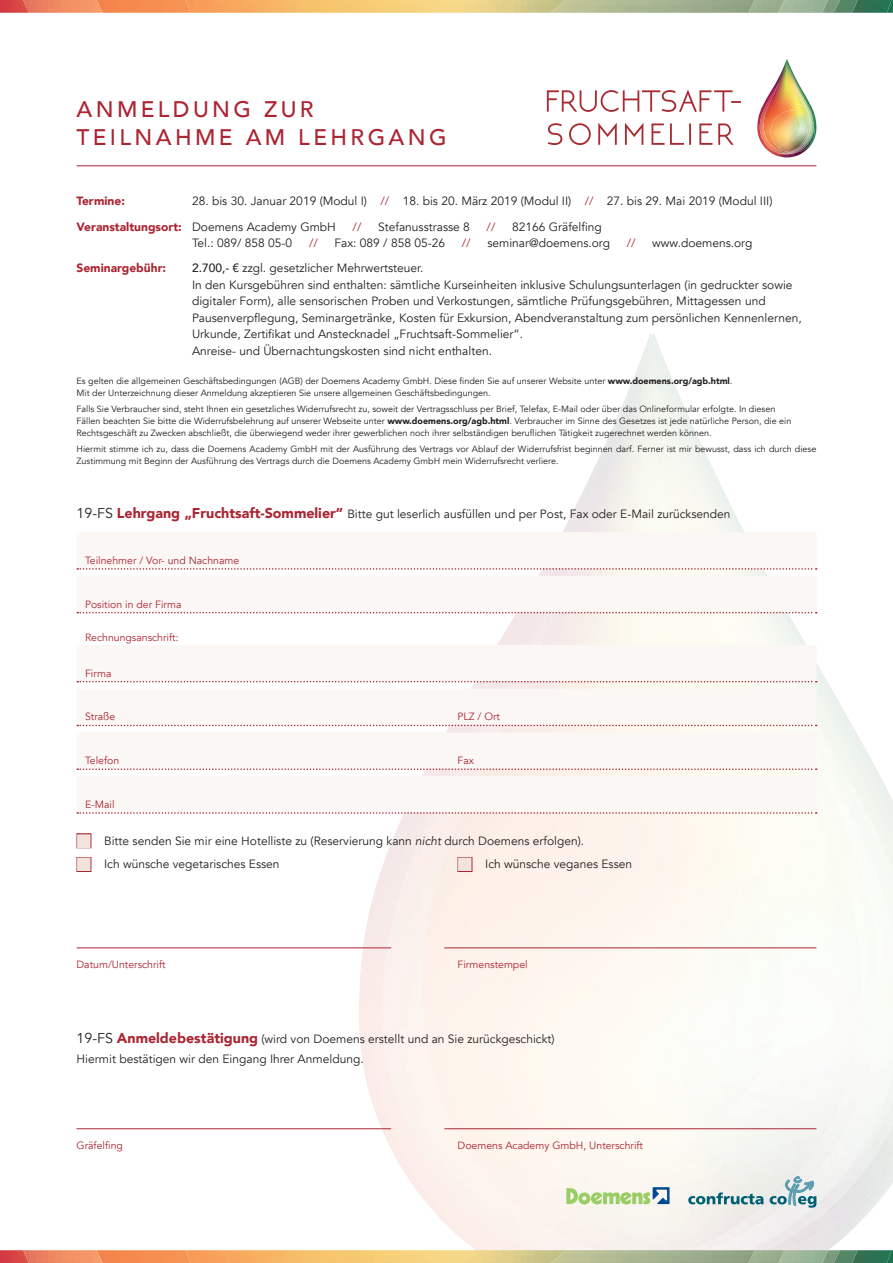
<style>
.page{position:relative;width:893px;height:1263px;background:#fff}
.page>*{position:absolute;margin:0;border:0;box-sizing:border-box;transform-origin:0 0}
.t1{font:500 22.5px/28.5px "Avenir";letter-spacing:.15em;color:#ab2532}
.t2{font:12px/16.5px "Avenir";color:#231f20}
.t3{font:900 12px "Avenir";color:#ab2532}
.t4{font:12px "Avenir";color:#ab2532}
.t5{font:10.5px "Avenir";color:#ab2532}
.t6{font:9px/12px "Avenir";color:#231f20}
.s1{color:#ab2532}
.s2{font-weight:900;color:#ab2532}
.s3{font-weight:500}
.s4{font-weight:900}
.s5{font-size:14.25px}
.s6{font-weight:900;font-size:14.25px;color:#ab2532}
.s7{color:#f3e3dd}
.s8{font-style:italic}
</style>
<div class="page">
<img style="left:359px;top:866px;width:24px;height:265px">
<img style="left:630px;top:333px;width:45px;height:52px">
<img style="left:647px;top:551px;width:196px;height:225px">
<img style="left:664px;top:714px;width:200px;height:88px">
<img style="left:383px;top:570px;width:253px;height:680px">
<div style="left:621px;top:1221px;width:54px;height:29px;background:#f7f1ed"></div>
<div style="left:491px;top:857px;width:85px;height:262px;background:#fef6ee"></div>
<div style="left:576px;top:778px;width:274px;height:443px;background:#fdf9f1"></div>
<div style="left:817px;top:802px;width:55px;height:92px;background:#fbfcf4"></div>
<div style="left:843px;top:821px;width:50px;height:94px;background:#f9fbf4"></div>
<img style="left:754px;top:868px;width:29px;height:26px">
<img style="left:682px;top:894px;width:197px;height:356px">
<img style="left:704px;top:915px;width:189px;height:335px">
<svg style="left:0;top:0;width:893px;height:13px"></svg>
<img style="left:23px;top:0;width:80px;height:13px">
<img style="left:858px;top:0;width:33px;height:13px">
<img style="left:840px;top:0;width:18px;height:13px">
<img style="left:186px;top:0;width:128px;height:13px">
<img style="left:314px;top:0;width:508px;height:13px">
<img style="left:550px;top:0;width:198px;height:13px">
<img style="left:822px;top:0;width:18px;height:13px">
<img style="left:748px;top:0;width:36px;height:13px">
<svg style="left:0;top:1250px;width:893px;height:13px"></svg>
<img style="left:23px;top:1250px;width:80px;height:13px">
<img style="left:858px;top:1250px;width:33px;height:13px">
<img style="left:840px;top:1250px;width:18px;height:13px">
<img style="left:186px;top:1250px;width:128px;height:13px">
<img style="left:314px;top:1250px;width:508px;height:13px">
<img style="left:550px;top:1250px;width:198px;height:13px">
<img style="left:822px;top:1250px;width:18px;height:13px">
<img style="left:748px;top:1250px;width:36px;height:13px">
<svg style="left:548px;top:123px;width:186px;height:22px"></svg>
<svg style="left:547px;top:90px;width:194px;height:22px"></svg>
<img style="left:757px;top:59px;width:59px;height:98px">
<img style="left:779px;top:111px;width:29px;height:41px">
<img style="left:812px;top:121px;width:1px;height:25px">
<img style="left:790px;top:116px;width:20px;height:36px">
<img style="left:792px;top:118px;width:20px;height:34px">
<hr style="left:77px;top:165px;width:739px;height:1px;background:#ab2532">
<div style="left:77px;top:532px;width:739px;height:36px;background:#fbf7f5"></div>
<svg style="left:77px;top:568px;width:740px;height:2px"></svg>
<div style="left:77px;top:576px;width:739px;height:36px;background:#fbf7f5"></div>
<svg style="left:77px;top:612px;width:740px;height:1px"></svg>
<div style="left:77px;top:645px;width:739px;height:36px;background:#fbf7f5"></div>
<svg style="left:77px;top:681px;width:740px;height:1px"></svg>
<div style="left:77px;top:689px;width:739px;height:36px;background:#fbf7f5"></div>
<svg style="left:77px;top:725px;width:740px;height:1px"></svg>
<div style="left:77px;top:732px;width:739px;height:36px;background:#fbf7f5"></div>
<svg style="left:77px;top:768px;width:740px;height:2px"></svg>
<div style="left:77px;top:776px;width:739px;height:36px;background:#fbf7f5"></div>
<svg style="left:77px;top:812px;width:740px;height:2px"></svg>
<div style="left:76px;top:833px;width:15px;height:15px;border:2px solid #ab2532"></div>
<div style="left:76px;top:857px;width:15px;height:15px;border:2px solid #ab2532"></div>
<div style="left:457px;top:857px;width:15px;height:15px;border:2px solid #ab2532"></div>
<hr style="left:77px;top:947px;width:314px;height:1px;background:#ab2532">
<hr style="left:444px;top:947px;width:372px;height:1px;background:#ab2532">
<hr style="left:77px;top:1128px;width:314px;height:1px;background:#ab2532">
<hr style="left:444px;top:1128px;width:372px;height:1px;background:#ab2532">
<svg style="left:566px;top:1187px;width:103px;height:17px"></svg>
<svg style="left:688px;top:1192px;width:76px;height:12px"></svg>
<svg style="left:770px;top:1176px;width:46px;height:32px"></svg>
<h1 class="t1" style="left:77px;top:93px;width:371px">ANMELDUNG ZUR<br>TEILNAHME AM LEHRGANG</h1>
<p class="t2" style="left:77px;top:189px;width:697px;line-height:25px;text-indent:116px">28. bis 30. Januar 2019 (Modul I) <span class="s1">//</span> 18. bis 20. März 2019 (Modul II) <span class="s1">//</span> 27. bis 29. Mai 2019 (Modul III)<br><span class="s2">Veranstaltungsort:</span> Doemens Academy GmbH</p>
<p class="t3" style="left:77px;top:191px;width:50px">Termine:</p>
<p class="t4" style="left:353px;top:219px;width:10px">//</p>
<p class="t2" style="left:378px;top:218px;width:93px">Stefanusstrasse 8</p>
<p class="t4" style="left:487px;top:219px;width:10px">//</p>
<p class="t2" style="left:512px;top:218px;width:91px">82166 Gräfelfing</p>
<p class="t2" style="left:192px;top:235px;width:102px">Tel.: 089/ 858 05-0</p>
<p class="t4" style="left:309px;top:236px;width:10px">//</p>
<p class="t2" style="left:335px;top:235px;width:112px">Fax: 089 / 858 05-26</p>
<p class="t4" style="left:462px;top:236px;width:10px">//</p>
<p class="t2" style="left:487px;top:235px;width:124px">seminar@doemens.org</p>
<p class="t4" style="left:627px;top:236px;width:10px">//</p>
<p class="t2" style="left:652px;top:235px;width:102px">www.doemens.org</p>
<p class="t3" style="left:77px;top:258px;width:91px">Seminargebühr:</p>
<p class="t2" style="left:192px;top:260px;width:611px"><span class="s3">2.700,- €</span> zzgl. gesetzlicher Mehrwertsteuer.<br>In den Kursgebühren sind enthalten: sämtliche Kurseinheiten inklusive Schulungsunterlagen (in gedruckter sowie digitaler Form), alle sensorischen Proben und Verkostungen, sämtliche Prüfungsgebühren, Mittagessen und Pausenverpflegung, Seminargetränke, Kosten für Exkursion, Abendveranstaltung zum persönlichen Kennenlernen, Urkunde, Zertifikat und Anstecknadel „Fruchtsaft-Sommelier“.<br>Anreise- und Übernachtungskosten sind nicht enthalten.</p>
<p class="t6" style="left:77px;top:375px;width:657px">Es gelten die allgemeinen Geschäftsbedingungen (AGB) der Doemens Academy GmbH. Diese finden Sie auf unserer Website unter <span class="s4">www.doemens.org/agb.html</span>.<br>Mit der Unterzeichnung dieser Anmeldung akzeptieren Sie unsere allgemeinen Geschäftsbedingungen.</p>
<p class="t6" style="left:77px;top:403px;width:716px">Falls Sie Verbraucher sind, steht Ihnen ein gesetzliches Widerrufsrecht zu, soweit der Vertragsschluss per Brief, Telefax, E-Mail oder über das Onlineformular erfolgte. In diesen<br>Fällen beachten Sie bitte die Widerrufsbelehrung auf unserer Webseite unter <span class="s4">www.doemens.org/agb.html</span>. Verbraucher im Sinne des Gesetzes ist jede natürliche Person, die ein<br>Rechtsgeschäft zu Zwecken abschließt, die überwiegend weder ihrer gewerblichen noch ihrer selbständigen beruflichen Tätigkeit zugerechnet werden können.</p>
<p class="t6" style="left:77px;top:443px;width:741px">Hiermit stimme ich zu, dass die Doemens Academy GmbH mit der Ausführung des Vertrags vor Ablauf der Widerrufsfrist beginnen darf. Ferner ist mir bewusst, dass ich durch diese<br>Zustimmung mit Beginn der Ausführung des Vertrags durch die Doemens Academy GmbH mein Widerrufsrecht verliere.</p>
<p class="t2" style="left:77px;top:505px;width:655px"><span class="s5">19-FS</span> <span class="s6">Lehrgang „Fruchtsaft-Sommelier”</span> Bitte gut leserlich ausfü llen und per Post, Fax oder E-Mail zurü cksenden</p>
<p class="t5" style="left:85px;top:554px;width:156px">Teilnehmer / Vor- und Nachname</p>
<p class="t5" style="left:85px;top:598px;width:98px">Position in der Firma</p>
<p class="t5" style="left:85px;top:631px;width:95px">Rechnungsanschrift:</p>
<p class="t5" style="left:85px;top:667px;width:28px">Firma</p>
<p class="t5" style="left:85px;top:711px;width:32px">Straße</p>
<p class="t5" style="left:458px;top:711px;width:44px">PLZ / Ort</p>
<p class="t5" style="left:85px;top:754px;width:36px">Telefon</p>
<p class="t5" style="left:458px;top:754px;width:18px">Fax</p>
<p class="t5" style="left:85px;top:798px;width:31px">E-Mail</p>
<p class="t2" style="left:77px;top:832px;width:509px"><span class="s7">■</span> Bitte senden Sie mir eine Hotelliste zu (Reservierung kann <span class="s8">nicht</span> durch Doemens erfolgen).</p>
<p class="t2" style="left:77px;top:856px;width:205px"><span class="s7">■</span> Ich wünsche vegetarisches Essen</p>
<p class="t2" style="left:458px;top:856px;width:176px"><span class="s7">■</span> Ich wünsche veganes Essen</p>
<p class="t5" style="left:77px;top:958px;width:91px">Datum/Unterschrift</p>
<p class="t5" style="left:458px;top:958px;width:72px">Firmenstempel</p>
<p class="t2" style="left:77px;top:1029px;width:480px;line-height:19.5px"><span class="s5">19-FS</span> <span class="s6">Anmeldebestätigung</span> (wird von Doemens erstellt und an Sie zurü ckgeschickt)<br>Hiermit bestätigen wir den Eingang Ihrer Anmeldung.</p>
<p class="t5" style="left:77px;top:1139px;width:48px">Gräfelfing</p>
<p class="t5" style="left:458px;top:1139px;width:187px">Doemens Academy GmbH, Unterschrift</p>
</div>
